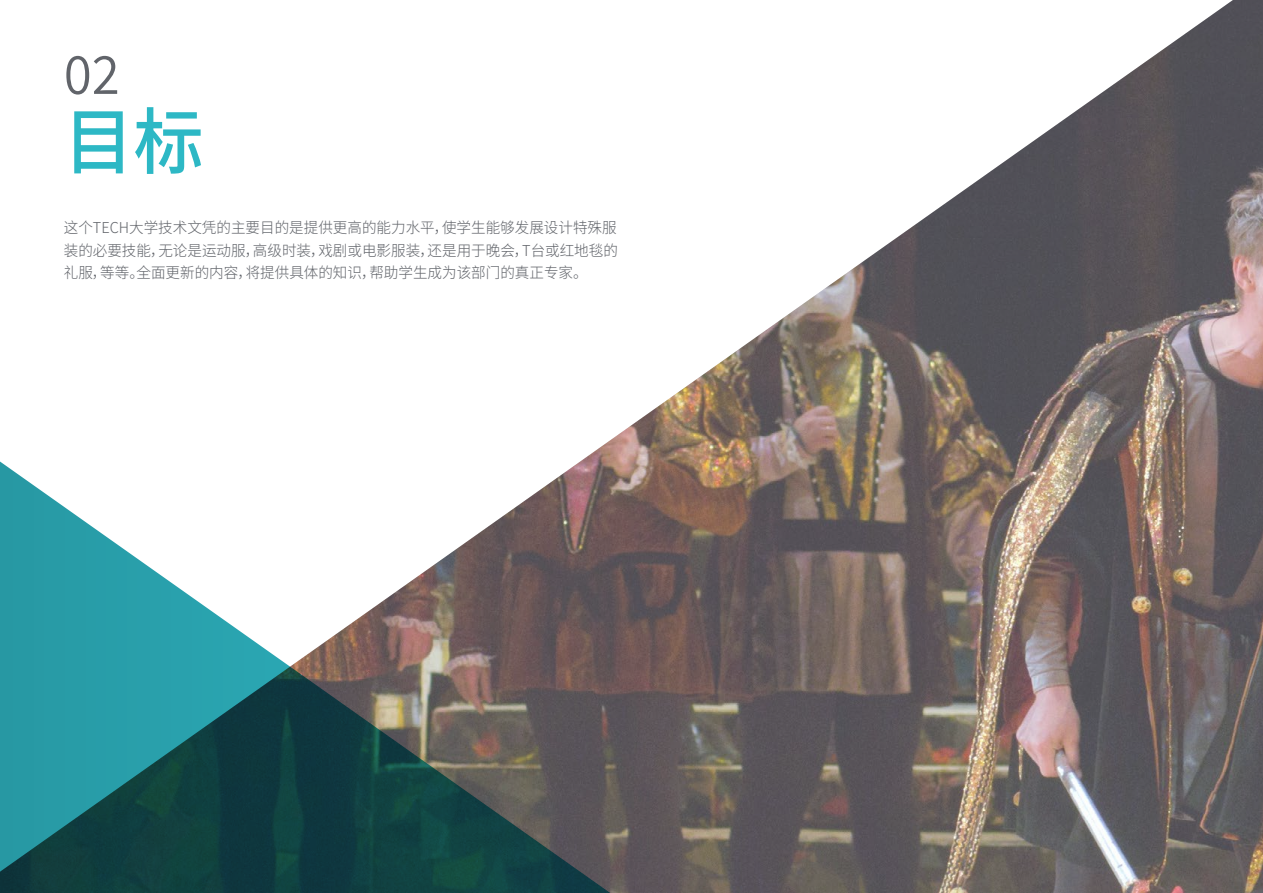
<style>
.page{position:relative;width:1263px;height:893px;background:#fff}
.page>*{position:absolute;margin:0;border:0;box-sizing:border-box;transform-origin:0 0}
.t1{font:500 72px "Source Han Sans CN";color:#2db8c5}
.t2{font:52.5px "Source Han Sans CN";color:#61646a}
.t3{font:300 15px/22.5px "Source Han Sans CN";color:#61646a;text-align:justify}
</style>
<div class="page">
<img style="left:602px;top:0;width:661px;height:893px">
<svg style="left:0;top:446px;width:640px;height:447px"></svg>
<h2 class="t2" style="left:64px;top:45px;width:57px">02</h2>
<h1 class="t1" style="left:64px;top:101px;width:141px">目标</h1>
<p class="t3" style="left:64px;top:217px;width:556px">这个TECH大学技术文凭的主要目的是提供更高的能力水平，使学生能够发展设计特殊服装的必要技能，无论是运动服，高级时装，戏剧或电影服装，还是用于晚会，T台或红地毯的礼服，等等。全面更新的内容，将提供具体的知识，帮助学生成为该部门的真正专家。</p>
</div>
